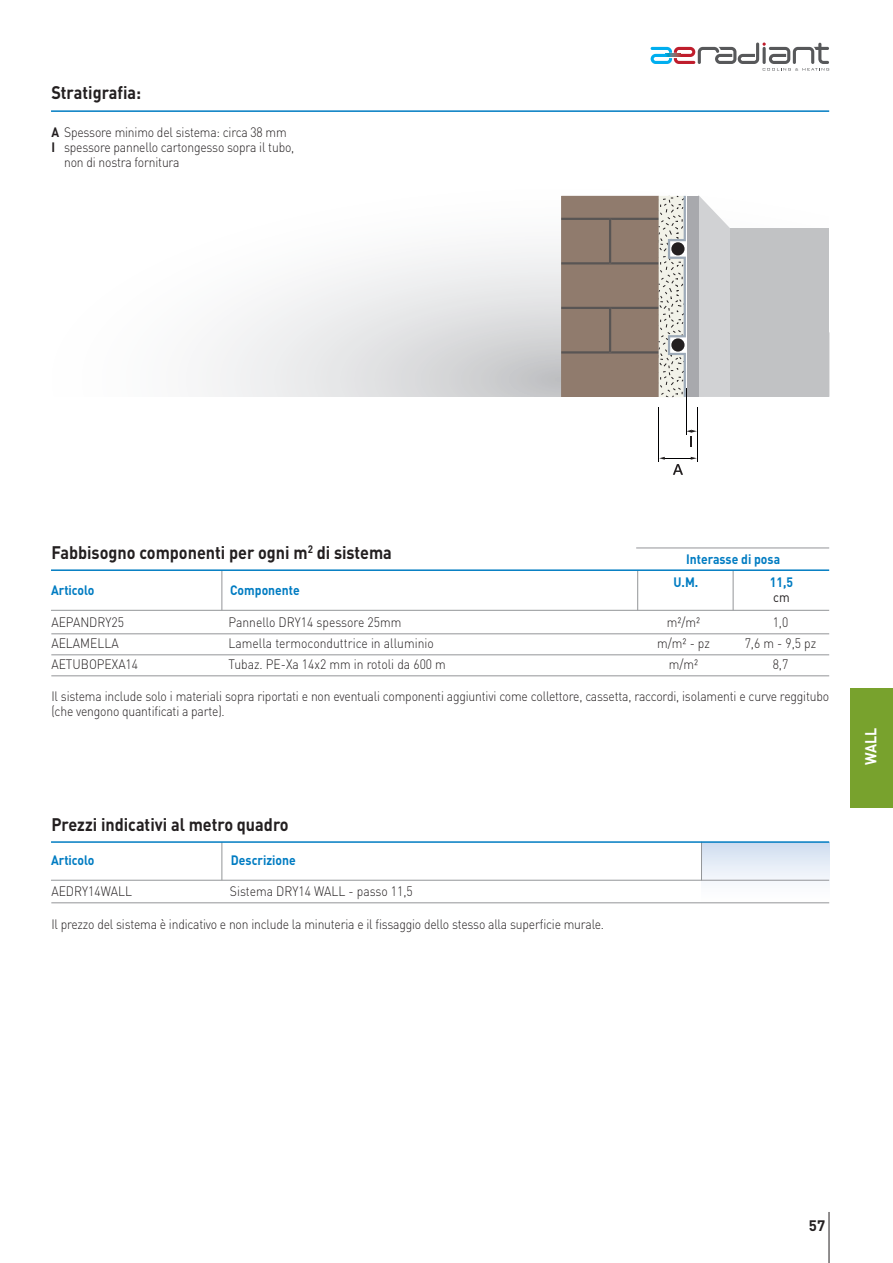
<style>
.page{position:relative;width:893px;height:1263px;background:#fff}
.page>*{position:absolute;margin:0;border:0;box-sizing:border-box;transform-origin:0 0}
.t1{font:700 18px "DIN";color:#231f20;scale:.9 1}
.t2{font:700 15.75px "DIN";color:#fff;scale:.9 1}
.t3{font:700 15px "DIN";color:#231f20}
.t4{font:300 13.5px/15px "DIN";letter-spacing:-.015em;color:#231f20;scale:.9 1}
.t5{font:700 13.5px "DIN";color:#007cc2;scale:.9 1}
.t6{font:13.5px "DIN";color:#231f20;scale:.9 1}
.s1{font-weight:700}
</style>
<div class="page">
<svg style="left:206px;top:195px;width:480px;height:202px"></svg>
<hr style="left:829px;top:1212px;width:1px;height:51px;background:#231f20">
<svg style="left:651px;top:43px;width:178px;height:28px"></svg>
<hr style="left:51px;top:110px;width:778px;height:2px;background:#007cc2">
<hr style="left:0;top:0;width:1px;height:1263px;background:#e7e8e9">
<hr style="left:221px;top:842px;width:1px;height:38px;background:#939598">
<hr style="left:51px;top:633px;width:778px;height:1px;background:#939598">
<hr style="left:51px;top:654px;width:778px;height:1px;background:#939598">
<hr style="left:51px;top:675px;width:778px;height:1px;background:#939598">
<hr style="left:221px;top:571px;width:1px;height:39px;background:#939598">
<hr style="left:637px;top:571px;width:1px;height:39px;background:#939598">
<hr style="left:733px;top:571px;width:1px;height:39px;background:#939598">
<hr style="left:51px;top:610px;width:778px;height:1px;background:#939598">
<hr style="left:51px;top:569px;width:778px;height:2px;background:#007cc2">
<div style="left:702px;top:842px;width:127px;height:61px;background:linear-gradient(to bottom,#d2def1,#fff)"></div>
<hr style="left:701px;top:842px;width:1px;height:38px;background:#939598">
<hr style="left:51px;top:880px;width:778px;height:1px;background:#939598">
<hr style="left:51px;top:902px;width:778px;height:1px;background:#939598">
<hr style="left:51px;top:841px;width:778px;height:2px;background:#007cc2">
<hr style="left:636px;top:548px;width:193px;height:1px;background:#939598">
<svg style="left:698px;top:195px;width:132px;height:202px"></svg>
<div style="left:730px;top:229px;width:99px;height:168px;background:#c1c2c4"></div>
<svg style="left:561px;top:196px;width:125px;height:201px;background:#9d8d82"></svg>
<div style="left:687px;top:196px;width:12px;height:201px;background:#a8a9ad"></div>
<div style="left:671px;top:338px;width:13px;height:14px;background:#231f20;border-radius:50%"></div>
<div style="left:671px;top:242px;width:13px;height:13px;background:#231f20;border-radius:50%"></div>
<hr style="left:658px;top:407px;width:1px;height:55px;background:#000001">
<hr style="left:697px;top:407px;width:1px;height:55px;background:#000001">
<hr style="left:686px;top:388px;width:1px;height:47px;background:#000001">
<svg style="left:659px;top:457px;width:38px;height:18px"></svg>
<svg style="left:687px;top:430px;width:10px;height:16px"></svg>
<div style="left:850px;top:689px;width:43px;height:119px;background:#78a22d"></div>
<h1 class="t1" style="left:51px;top:83px;width:101px">Stratigrafia:</h1>
<p class="t4" style="left:51px;top:125px;width:263px"><span class="s1">A</span> Spessore minimo del sistema: circa 38 mm</p>
<p class="t4" style="left:51px;top:140px;width:272px"><span class="s1">I</span> spessore pannello cartongesso sopra il tubo,</p>
<p class="t4" style="left:64px;top:155px;width:130px">non di nostra fornitura</p>
<h1 class="t1" style="left:51px;top:542px;width:380px">Fabbisogno componenti per ogni m<sup>2</sup> di sistema</h1>
<p class="t5" style="left:686px;top:551px;width:106px">Interasse di posa</p>
<p class="t5" style="left:673px;top:575px;width:29px">U.M.</p>
<p class="t5" style="left:770px;top:575px;width:27px">11,5</p>
<p class="t6" style="left:773px;top:589px;width:20px">cm</p>
<p class="t5" style="left:51px;top:582px;width:50px">Articolo</p>
<p class="t5" style="left:230px;top:582px;width:79px">Componente</p>
<p class="t4" style="left:51px;top:615px;width:82px">AEPANDRY25</p>
<p class="t4" style="left:229px;top:615px;width:193px">Pannello DRY14 spessore 25mm</p>
<p class="t4" style="left:667px;top:615px;width:39px">m²/m²</p>
<p class="t4" style="left:773px;top:615px;width:19px">1,0</p>
<p class="t4" style="left:51px;top:636px;width:76px">AELAMELLA</p>
<p class="t4" style="left:229px;top:636px;width:230px">Lamella termoconduttrice in alluminio</p>
<p class="t4" style="left:657px;top:636px;width:60px">m/m² - pz</p>
<p class="t4" style="left:745px;top:636px;width:81px">7,6 m - 9,5 pz</p>
<p class="t4" style="left:51px;top:657px;width:98px">AETUBOPEXA14</p>
<p class="t4" style="left:229px;top:657px;width:243px">Tubaz. PE-Xa 14x2 mm in rotoli da 600 m</p>
<p class="t4" style="left:669px;top:657px;width:34px">m/m²</p>
<p class="t4" style="left:773px;top:657px;width:19px">8,7</p>
<p class="t4" style="left:51px;top:689px;width:866px">Il sistema include solo i materiali sopra riportati e non eventuali componenti aggiuntivi come collettore, cassetta, raccordi, isolamenti e curve reggitubo (che vengono quantificati a parte).</p>
<h1 class="t1" style="left:51px;top:814px;width:265px">Prezzi indicativi al metro quadro</h1>
<p class="t5" style="left:51px;top:853px;width:50px">Articolo</p>
<p class="t5" style="left:231px;top:853px;width:74px">Descrizione</p>
<p class="t4" style="left:51px;top:884px;width:91px">AEDRY14WALL</p>
<p class="t4" style="left:230px;top:884px;width:205px">Sistema DRY14 WALL - passo 11,5</p>
<p class="t4" style="left:51px;top:916px;width:616px">Il prezzo del sistema è indicativo e non include la minuteria e il fissaggio dello stesso alla superficie murale.</p>
<p class="t2" style="left:862px;top:764px;width:42px;rotate:-90deg">WALL</p>
<p class="t3" style="left:809px;top:1217px;width:18px">57</p>
</div>
